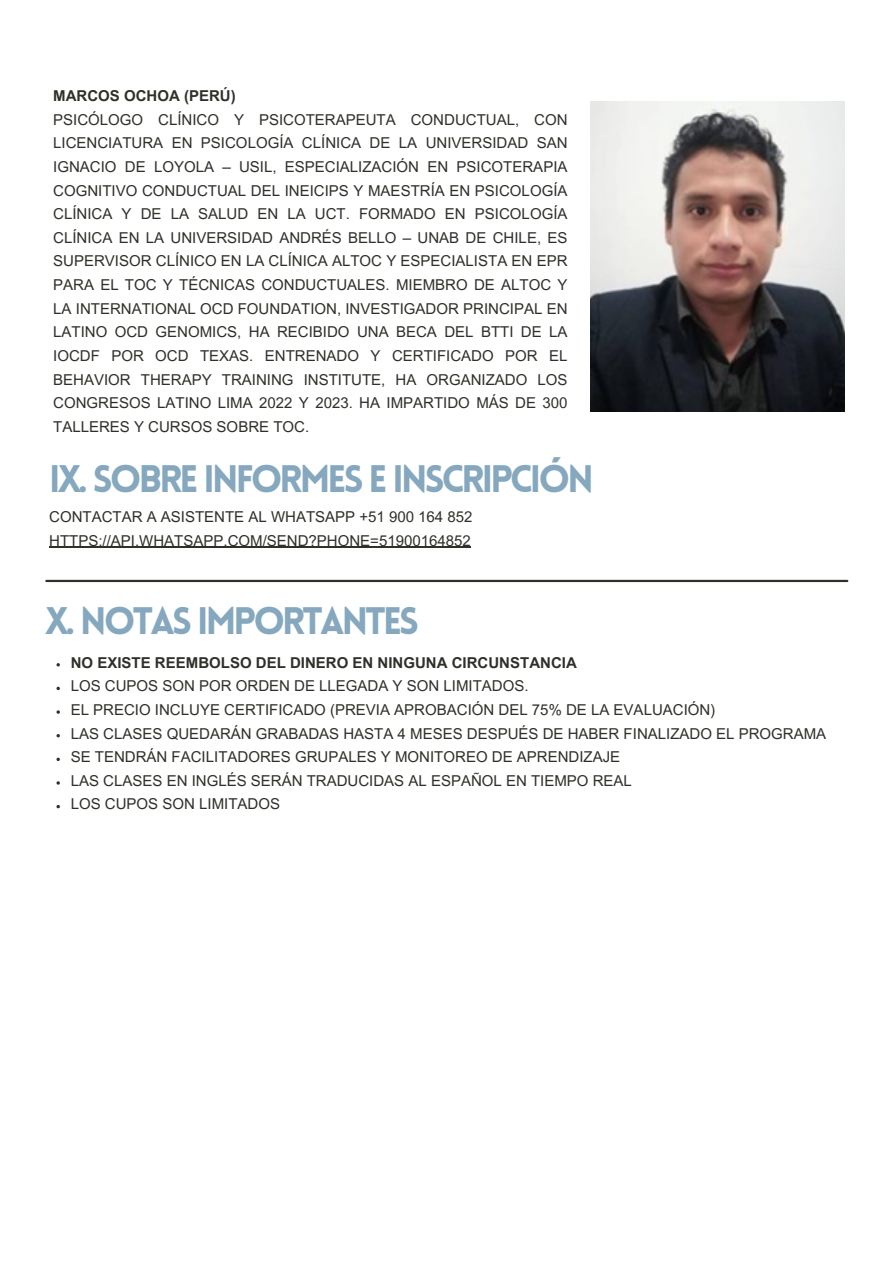
<style>
.page{position:relative;width:894px;height:1264px;background:#fff}
.page>*{position:absolute;margin:0;border:0;box-sizing:border-box;transform-origin:0 0}
.t1{font:900 37.5px "Lovelo";letter-spacing:-.075em;color:#85a8bf}
.t2{font:15px/23.7px "Arial MT Pro";color:#2f3029}
.t3{font:700 15px "Arial MT Pro";color:#2f3029}
.s1{font-weight:700}
</style>
<div class="page">
<img style="left:591px;top:101px;width:253px;height:311px">
<hr style="left:46px;top:580px;width:801px;height:2px;background:#2f3029">
<svg style="left:56px;top:663px;width:4px;height:3px"></svg>
<svg style="left:56px;top:686px;width:4px;height:4px"></svg>
<svg style="left:56px;top:734px;width:4px;height:3px"></svg>
<svg style="left:56px;top:757px;width:4px;height:4px"></svg>
<svg style="left:56px;top:805px;width:4px;height:3px"></svg>
<hr style="left:49px;top:547px;width:421px;height:1px;background:#2f3029">
<p class="t2" style="left:53px;top:86px;width:515px"><span class="s1">MARCOS OCHOA (PERÚ)<br></span>PSICÓLOGO CLÍNICO Y PSICOTERAPEUTA CONDUCTUAL, CON LICENCIATURA EN PSICOLOGÍA CLÍNICA DE LA UNIVERSIDAD SAN IGNACIO DE LOYOLA – USIL, ESPECIALIZACIÓN EN PSICOTERAPIA COGNITIVO CONDUCTUAL DEL INEICIPS Y MAESTRÍA EN PSICOLOGÍA CLÍNICA Y DE LA SALUD EN LA UCT. FORMADO EN PSICOLOGÍA CLÍNICA EN LA UNIVERSIDAD ANDRÉS BELLO – UNAB DE CHILE, ES SUPERVISOR CLÍNICO EN LA CLÍNICA ALTOC Y ESPECIALISTA EN EPR PARA EL TOC Y TÉCNICAS CONDUCTUALES. MIEMBRO DE ALTOC Y LA INTERNATIONAL OCD FOUNDATION, INVESTIGADOR PRINCIPAL EN LATINO OCD GENOMICS, HA RECIBIDO UNA BECA DEL BTTI DE LA IOCDF POR OCD TEXAS. ENTRENADO Y CERTIFICADO POR EL BEHAVIOR THERAPY TRAINING INSTITUTE, HA ORGANIZADO LOS CONGRESOS LATINO LIMA 2022 Y 2023. HA IMPARTIDO MÁS DE 300<br>TALLERES Y CURSOS SOBRE TOC.</p>
<p class="t1" style="left:49px;top:464px;width:546px">IX. SOBRE INFORMES E INSCRIPCIÓN</p>
<p class="t2" style="left:49px;top:507px;width:424px">CONTACTAR A ASISTENTE AL WHATSAPP +51 900 164 852<br>HTTPS://API.WHATSAPP.COM/SEND?PHONE=51900164852</p>
<p class="t1" style="left:45px;top:606px;width:375px">X. NOTAS IMPORTANTES</p>
<h1 class="t3" style="left:71px;top:656px;width:507px">NO EXISTE REEMBOLSO DEL DINERO EN NINGUNA CIRCUNSTANCIA</h1>
<h2 class="t2" style="left:71px;top:676px;width:459px">LOS CUPOS SON POR ORDEN DE LLEGADA Y SON LIMITADOS.</h2>
<h1 class="t2" style="left:71px;top:699px;width:646px">EL PRECIO INCLUYE CERTIFICADO (PREVIA APROBACIÓN DEL 75% DE LA EVALUACIÓN)</h1>
<p class="t2" style="left:71px;top:723px;width:756px">LAS CLASES QUEDARÁN GRABADAS HASTA 4 MESES DESPUÉS DE HABER FINALIZADO EL PROGRAMA</p>
<p class="t2" style="left:71px;top:747px;width:551px">SE TENDRÁN FACILITADORES GRUPALES Y MONITOREO DE APRENDIZAJE</p>
<p class="t2" style="left:71px;top:770px;width:562px">LAS CLASES EN INGLÉS SERÁN TRADUCIDAS AL ESPAÑOL EN TIEMPO REAL</p>
<p class="t2" style="left:71px;top:794px;width:211px">LOS CUPOS SON LIMITADOS</p>
</div>
